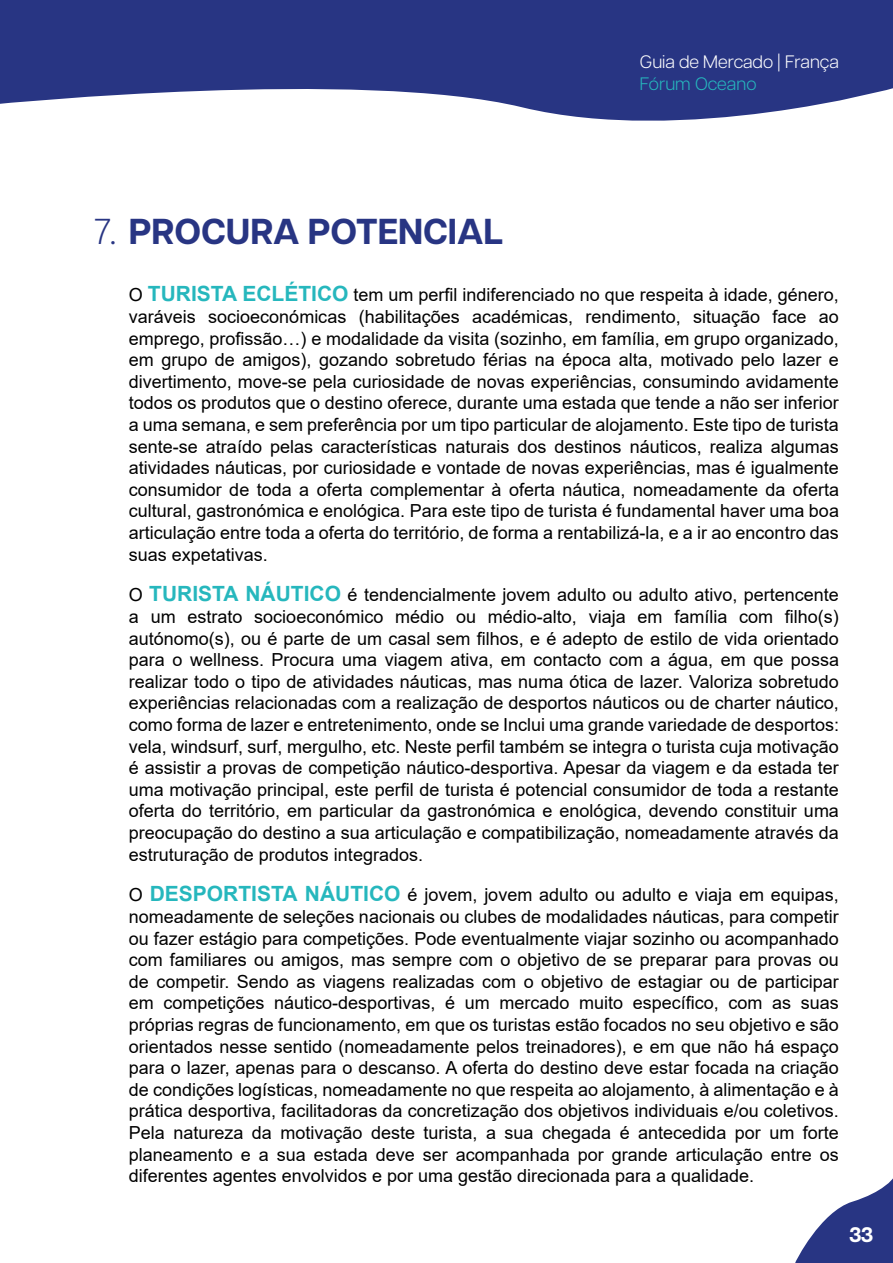
<style>
.page{position:relative;width:893px;height:1263px;background:#fff}
.page>*{position:absolute;margin:0;border:0;box-sizing:border-box;transform-origin:0 0}
.t1{font:700 36px "Articulat CF";color:#283583}
.t2{font:700 21px "Articulat CF";color:#fff}
.t3{font:18px/21.6px "Arial";color:#000;text-align:justify}
.t4{font:300 18px "Articulat CF";color:#fff}
.t5{font:300 18px "Articulat CF";color:#26b7bd}
.s1{font-weight:300}
.s2{font-weight:700;font-size:21px;color:#26b7bd}
</style>
<div class="page">
<svg style="left:795px;top:1178px;width:98px;height:85px"></svg>
<svg style="left:0;top:0;width:893px;height:121px;fill:#283583"></svg>
<p class="t4" style="left:640px;top:49px;width:201px">Guia de Mercado | França</p>
<p class="t5" style="left:640px;top:71px;width:118px">Fórum Oceano</p>
<h1 class="t1" style="left:94px;top:204px;width:410px"><span class="s1">7.</span> PROCURA POTENCIAL</h1>
<p class="t3" style="left:129px;top:284px;width:712px">O <span class="s2">TURISTA ECLÉTICO</span> tem um perfil indiferenciado no que respeita à idade, género, varáveis socioeconómicas (habilitações académicas, rendimento, situação face ao emprego, profissão…) e modalidade da visita (sozinho, em família, em grupo organizado, em grupo de amigos), gozando sobretudo férias na época alta, motivado pelo lazer e divertimento, move-se pela curiosidade de novas experiências, consumindo avidamente todos os produtos que o destino oferece, durante uma estada que tende a não ser inferior a uma semana, e sem preferência por um tipo particular de alojamento. Este tipo de turista sente-se atraído pelas características naturais dos destinos náuticos, realiza algumas atividades náuticas, por curiosidade e vontade de novas experiências, mas é igualmente consumidor de toda a oferta complementar à oferta náutica, nomeadamente da oferta cultural, gastronómica e enológica. Para este tipo de turista é fundamental haver uma boa articulação entre toda a oferta do território, de forma a rentabilizá-la, e a ir ao encontro das suas expetativas.</p>
<p class="t3" style="left:129px;top:584px;width:712px">O <span class="s2">TURISTA NÁUTICO</span> é tendencialmente jovem adulto ou adulto ativo, pertencente a um estrato socioeconómico médio ou médio-alto, viaja em família com filho(s) autónomo(s), ou é parte de um casal sem filhos, e é adepto de estilo de vida orientado para o wellness. Procura uma viagem ativa, em contacto com a água, em que possa realizar todo o tipo de atividades náuticas, mas numa ótica de lazer. Valoriza sobretudo experiências relacionadas com a realização de desportos náuticos ou de charter náutico, como forma de lazer e entretenimento, onde se Inclui uma grande variedade de desportos: vela, windsurf, surf, mergulho, etc. Neste perfil também se integra o turista cuja motivação é assistir a provas de competição náutico-desportiva. Apesar da viagem e da estada ter uma motivação principal, este perfil de turista é potencial consumidor de toda a restante oferta do território, em particular da gastronómica e enológica, devendo constituir uma preocupação do destino a sua articulação e compatibilização, nomeadamente através da estruturação de produtos integrados.</p>
<p class="t3" style="left:129px;top:884px;width:712px">O <span class="s2">DESPORTISTA NÁUTICO</span> é jovem, jovem adulto ou adulto e viaja em equipas, nomeadamente de seleções nacionais ou clubes de modalidades náuticas, para competir ou fazer estágio para competições. Pode eventualmente viajar sozinho ou acompanhado com familiares ou amigos, mas sempre com o objetivo de se preparar para provas ou de competir. Sendo as viagens realizadas com o objetivo de estagiar ou de participar em competições náutico-desportivas, é um mercado muito específico, com as suas próprias regras de funcionamento, em que os turistas estão focados no seu objetivo e são orientados nesse sentido (nomeadamente pelos treinadores), e em que não há espaço para o lazer, apenas para o descanso. A oferta do destino deve estar focada na criação de condições logísticas, nomeadamente no que respeita ao alojamento, à alimentação e à prática desportiva, facilitadoras da concretização dos objetivos individuais e/ou coletivos.<br>Pela natureza da motivação deste turista, a sua chegada é antecedida por um forte planeamento e a sua estada deve ser acompanhada por grande articulação entre os diferentes agentes envolvidos e por uma gestão direcionada para a qualidade.</p>
<p class="t2" style="left:849px;top:1219px;width:26px">33</p>
</div>
